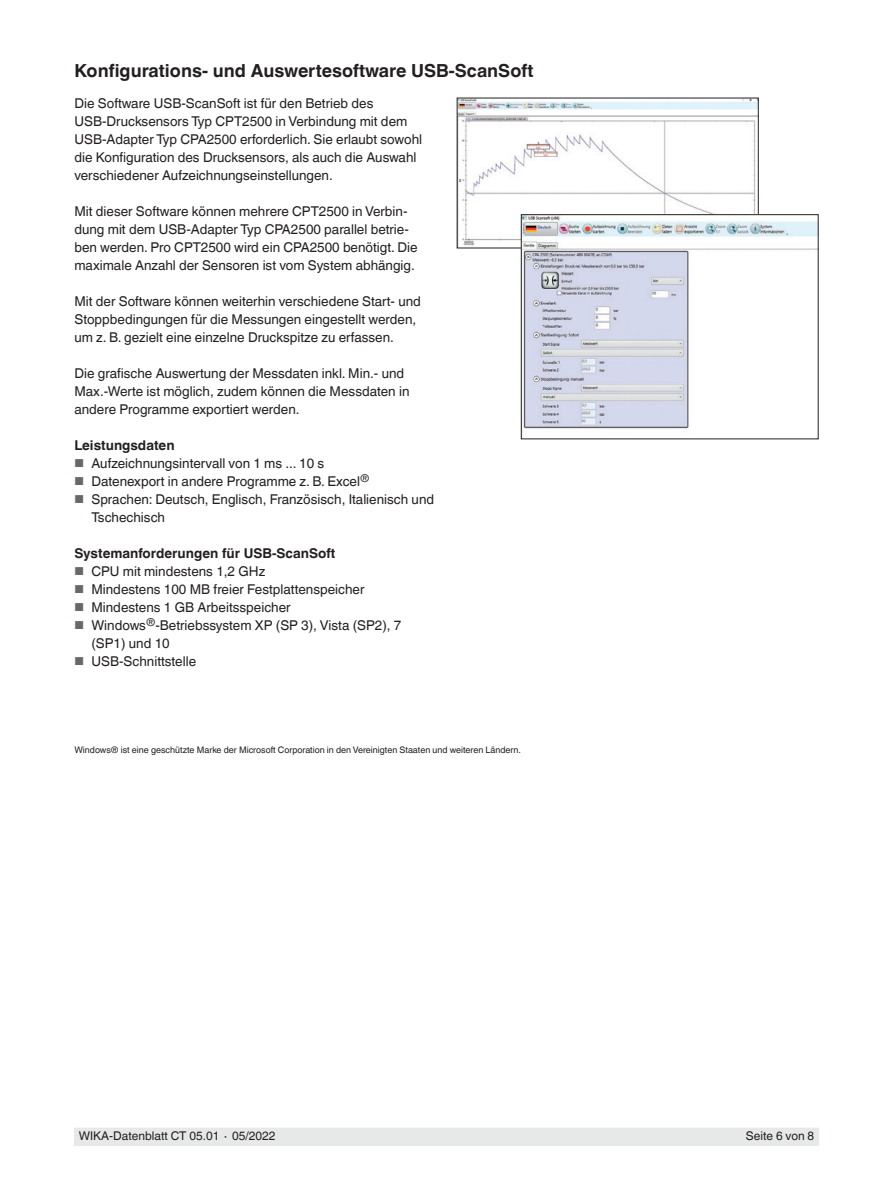
<style>
.page{position:relative;width:893px;height:1188px;background:#fff}
.page>*{position:absolute;margin:0;border:0;box-sizing:border-box;transform-origin:0 0}
.t1{font:700 18px "Helvetica World";color:#231f20}
.t2{font:13.5px/18px "Helvetica World";color:#231f20}
.t3{font:700 13.5px "Helvetica World";color:#231f20}
.t4{font:12px "Helvetica World";color:#231f20}
.t5{font:9px "Helvetica World";color:#231f20}
.s1{font-size:11.55px;color:#666969}
</style>
<div class="page">
<div style="left:74px;top:1128px;width:745px;height:17px;background:#e7e9e8"></div>
<img style="left:459px;top:100px;width:298px;height:146px">
<div style="left:457px;top:98px;width:302px;height:150px;border:1px solid #231f20"></div>
<img style="left:523px;top:216px;width:294px;height:213px">
<div style="left:521px;top:214px;width:298px;height:225px;border:1px solid #231f20"></div>
<h1 class="t1" style="left:74px;top:60px;width:460px">Konfigurations- und Auswertesoftware USB-ScanSoft</h1>
<p class="t2" style="left:74px;top:94px;width:349px">Die Software USB-ScanSoft ist für den Betrieb des USB-Drucksensors Typ CPT2500 in Verbindung mit dem USB-Adapter Typ CPA2500 erforderlich. Sie erlaubt sowohl die Konfiguration des Drucksensors, als auch die Auswahl verschiedener Aufzeichnungseinstellungen.</p>
<p class="t2" style="left:74px;top:202px;width:345px">Mit dieser Software können mehrere CPT2500 in Verbin&shy;dung mit dem USB-Adapter Typ CPA2500 parallel betrie&shy;ben werden. Pro CPT2500 wird ein CPA2500 benötigt. Die maximale Anzahl der Sensoren ist vom System abhängig.</p>
<p class="t2" style="left:74px;top:292px;width:348px">Mit der Software können weiterhin verschiedene Start- und<br>Stoppbedingungen für die Messungen eingestellt werden, um z. B. gezielt eine einzelne Druckspitze zu erfassen.</p>
<p class="t2" style="left:74px;top:364px;width:337px">Die grafische Auswertung der Messdaten inkl. Min.- und<br>Max.-Werte ist möglich, zudem können die Messdaten in andere Programme exportiert werden.</p>
<p class="t3" style="left:74px;top:437px;width:102px">Leistungsdaten</p>
<p class="t2" style="left:74px;top:454px;width:251px"><span class="s1">■</span> Aufzeichnungsintervall von 1 ms ... 10 s</p>
<p class="t2" style="left:74px;top:472px;width:296px"><span class="s1">■</span> Datenexport in andere Programme z. B. Excel<sup>®</sup></p>
<p class="t2" style="left:91px;top:490px;width:344px;text-indent:-17px"><span class="s1">■</span> Sprachen: Deutsch, Englisch, Französisch, Italienisch und<br>Tschechisch</p>
<p class="t3" style="left:74px;top:545px;width:262px">Systemanforderungen für USB-ScanSoft</p>
<p class="t2" style="left:74px;top:562px;width:192px"><span class="s1">■</span> CPU mit mindestens 1,2 GHz</p>
<p class="t2" style="left:74px;top:580px;width:291px"><span class="s1">■</span> Mindestens 100 MB freier Festplattenspeicher</p>
<p class="t2" style="left:74px;top:598px;width:218px"><span class="s1">■</span> Mindestens 1 GB Arbeitsspeicher</p>
<p class="t2" style="left:91px;top:616px;width:312px;text-indent:-17px"><span class="s1">■</span> Windows<sup>®</sup>-Betriebssystem XP (SP 3), Vista (SP2), 7 (SP1) und 10</p>
<p class="t2" style="left:74px;top:652px;width:123px"><span class="s1">■</span> USB-Schnittstelle</p>
<p class="t5" style="left:74px;top:744px;width:448px">Windows® ist eine geschützte Marke der Microsoft Corporation in den Vereinigten Staaten und weiteren Ländern.</p>
<p class="t4" style="left:79px;top:1129px;width:198px">WIKA-Datenblatt CT 05.01 ∙ 05/2022</p>
<p class="t4" style="left:746px;top:1129px;width:70px">Seite 6 von 8</p>
</div>
